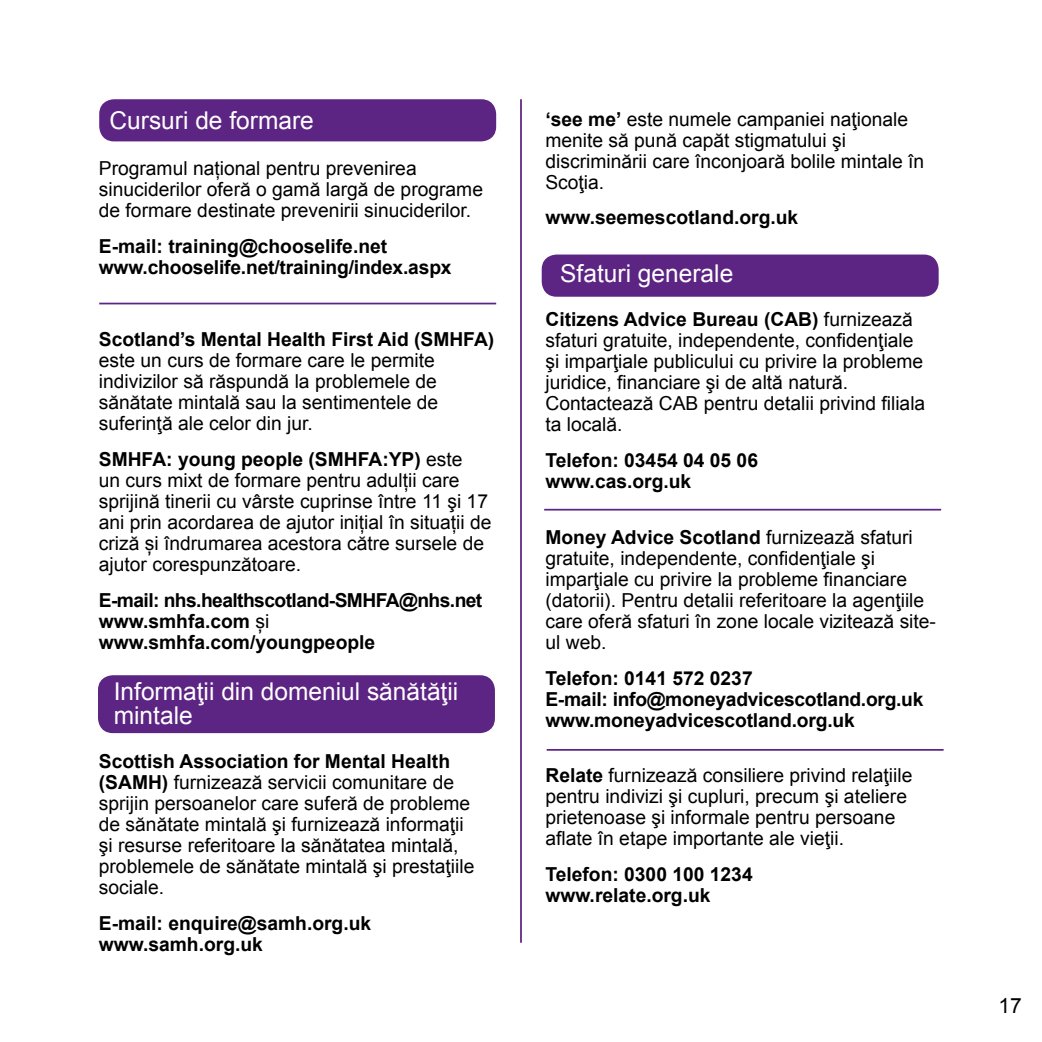
<style>
.page{position:relative;width:1042px;height:1042px;background:#fff}
.page>*{position:absolute;margin:0;border:0;box-sizing:border-box;transform-origin:0 0}
.t1{font:24.5px/24.5px "Arial";color:#fff}
.t2{font:21px "Arial";color:#000}
.t3{font:19.25px/21px "Arial";color:#000}
.t4{font:700 19.25px/21px "Arial";color:#000}
.s1{font-weight:700}
.s2{font-weight:400}
</style>
<div class="page">
<hr style="left:99px;top:303px;width:397px;height:1px;background:#5c2483">
<hr style="left:544px;top:509px;width:397px;height:1px;background:#5c2483">
<hr style="left:547px;top:749px;width:396px;height:2px;background:#5c2483">
<hr style="left:520px;top:99px;width:2px;height:844px;background:#5c2483">
<div style="left:99px;top:99px;width:397px;height:42px;background:#5c2483;border-radius:15px"></div>
<div style="left:98px;top:675px;width:397px;height:58px;background:#5c2483;border-radius:15px"></div>
<div style="left:542px;top:254px;width:396px;height:43px;background:#5c2483;border-radius:15px"></div>
<p class="t1" style="left:110px;top:109px;width:206px">Cursuri de formare</p>
<p class="t3" style="left:99px;top:158px;width:386px">Programul național pentru prevenirea sinuciderilor oferă o gamă largă de programe de formare destinate prevenirii sinuciderilor.</p>
<p class="t4" style="left:99px;top:236px;width:354px">E-mail: training@chooselife.net www.chooselife.net/training/index.aspx</p>
<p class="t4" style="left:99px;top:329px;width:397px">Scotland’s Mental Health First Aid (SMHFA)</p>
<p class="t3" style="left:99px;top:350px;width:341px">este un curs de formare care le permite indivizilor să răspundă la problemele de sănătate mintală sau la sentimentele de suferinţă ale celor din jur.</p>
<p class="t3" style="left:99px;top:449px;width:394px"><span class="s1">SMHFA: young people (SMHFA:YP)</span> este<br>un curs mixt de formare pentru adulții care sprijină tinerii cu vârste cuprinse între 11 şi 17 ani prin acordarea de ajutor inițial în situații de criză și îndrumarea acestora către sursele de ajutor corespunzătoare.</p>
<p class="t4" style="left:99px;top:590px;width:385px">E-mail: nhs.healthscotland-SMHFA@nhs.net www.smhfa.com <span class="s2">și </span>www.smhfa.com/youngpeople</p>
<p class="t1" style="left:114px;top:679px;width:346px">Informaţii din domeniul sănătăţii mintale</p>
<p class="t3" style="left:99px;top:751px;width:377px"><span class="s1">Scottish Association for Mental Health (SAMH)</span> furnizează servicii comunitare de sprijin persoanelor care suferă de probleme de sănătate mintală şi furnizează informaţii şi resurse referitoare la sănătatea mintală, problemele de sănătate mintală şi prestaţiile sociale.</p>
<p class="t4" style="left:99px;top:913px;width:274px">E-mail: enquire@samh.org.uk www.samh.org.uk</p>
<p class="t3" style="left:545px;top:108px;width:380px"><span class="s1">‘see me’</span> este numele campaniei naţionale menite să pună capăt stigmatului şi discriminării care înconjoară bolile mintale în Scoţia.</p>
<p class="t4" style="left:545px;top:208px;width:254px">www.seemescotland.org.uk</p>
<p class="t1" style="left:560px;top:261px;width:174px">Sfaturi generale</p>
<p class="t3" style="left:545px;top:309px;width:381px"><span class="s1">Citizens Advice Bureau (CAB)</span> furnizează sfaturi gratuite, independente, confidenţiale şi imparţiale publicului cu privire la probleme juridice, financiare şi de altă natură.<br>Contactează CAB pentru detalii privind filiala ta locală.</p>
<p class="t4" style="left:545px;top:450px;width:214px">Telefon: 03454 04 05 06 www.cas.org.uk</p>
<p class="t3" style="left:545px;top:527px;width:392px"><span class="s1">Money Advice Scotland</span> furnizează sfaturi gratuite, independente, confidenţiale şi imparţiale cu privire la probleme financiare (datorii). Pentru detalii referitoare la agenţiile care oferă sfaturi în zone locale vizitează site&shy;ul web.</p>
<p class="t4" style="left:545px;top:668px;width:379px">Telefon: 0141 572 0237<br>E-mail: info@moneyadvicescotland.org.uk www.moneyadvicescotland.org.uk</p>
<p class="t3" style="left:545px;top:765px;width:368px"><span class="s1">Relate</span> furnizează consiliere privind relaţiile pentru indivizi şi cupluri, precum şi ateliere prietenoase şi informale pentru persoane aflate în etape importante ale vieţii.</p>
<p class="t4" style="left:545px;top:864px;width:209px">Telefon: 0300 100 1234 www.relate.org.uk</p>
<p class="t2" style="left:998px;top:991px;width:25px">17</p>
</div>
